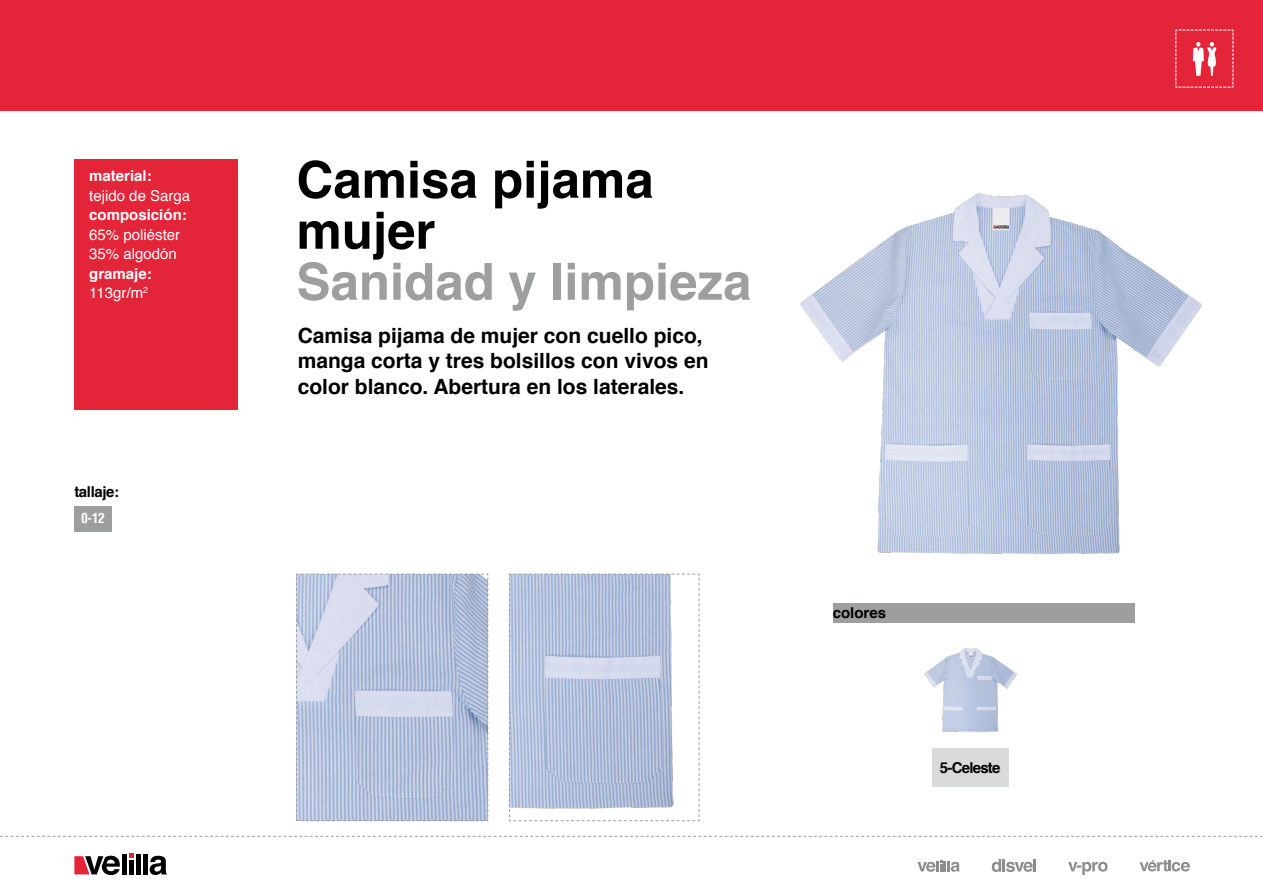
<style>
.page{position:relative;width:1263px;height:893px;background:#fff}
.page>*{position:absolute;margin:0;border:0;box-sizing:border-box;transform-origin:0 0}
.t1{font:700 51px/51px "Helvetica";color:#000}
.t2{font:700 21px/25.2px "Helvetica";color:#000}
.t3{font:15px "Helvetica";color:#fff}
.t4{font:700 15px "Helvetica";color:#fff}
.t5{font:700 15px "Helvetica";letter-spacing:-.05em;color:#000}
.t6{font:700 15px "Helvetica";letter-spacing:-.025em;color:#000}
.t7{font:700 15px "Helvetica";color:#000}
.t8{font:700 condensed 13.65px "Helvetica LT";color:#fff}
.s1{color:#9c9e9f}
</style>
<div class="page">
<div style="left:0;top:0;width:1263px;height:111px;background:#e42438"></div>
<div style="left:74px;top:159px;width:164px;height:251px;background:#e42438"></div>
<svg style="left:1175px;top:30px;width:59px;height:58px"></svg>
<svg style="left:917px;top:861px;width:43px;height:11px"></svg>
<svg style="left:1068px;top:862px;width:40px;height:13px"></svg>
<svg style="left:992px;top:859px;width:44px;height:13px"></svg>
<svg style="left:1140px;top:860px;width:50px;height:11px"></svg>
<div style="left:833px;top:603px;width:302px;height:19px;background:#9c9e9f"></div>
<div style="left:122px;top:854px;width:5px;height:20px;background:#000"></div>
<div style="left:136px;top:854px;width:5px;height:20px;background:#000"></div>
<hr style="left:143px;top:854px;width:4px;height:20px;background:#000">
<svg style="left:150px;top:856px;width:17px;height:19px"></svg>
<svg style="left:129px;top:854px;width:5px;height:4px"></svg>
<div style="left:129px;top:860px;width:5px;height:14px;background:#000"></div>
<svg style="left:74px;top:856px;width:46px;height:19px"></svg>
<svg style="left:0;top:836px;width:1263px;height:1px"></svg>
<div style="left:74px;top:506px;width:38px;height:25px;background:#9c9e9f"></div>
<img style="left:924px;top:648px;width:93px;height:85px">
<div style="left:932px;top:748px;width:76px;height:39px;background:#d9dadb"></div>
<img style="left:800px;top:193px;width:402px;height:361px">
<svg style="left:509px;top:574px;width:190px;height:247px"></svg>
<svg style="left:296px;top:574px;width:192px;height:247px;background:#b8c4dd"></svg>
<p class="t4" style="left:89px;top:164px;width:64px">material:</p>
<p class="t3" style="left:89px;top:184px;width:102px">tejido de Sarga</p>
<p class="t4" style="left:89px;top:203px;width:99px">composición:</p>
<p class="t3" style="left:89px;top:223px;width:92px">65% poliéster</p>
<p class="t3" style="left:89px;top:242px;width:89px">35% algodón</p>
<p class="t4" style="left:89px;top:261px;width:64px">gramaje:</p>
<p class="t3" style="left:89px;top:281px;width:60px">113gr/m<sup>2</sup></p>
<p class="t6" style="left:74px;top:480px;width:46px">tallaje:</p>
<p class="t8" style="left:81px;top:510px;width:25px">0-12</p>
<p class="t1" style="left:296px;top:155px;width:456px">Camisa pijama mujer<br><span class="s1">Sanidad y limpieza</span></p>
<p class="t2" style="left:298px;top:323px;width:412px">Camisa pijama de mujer con cuello pico, manga corta y tres bolsillos con vivos en color blanco. Abertura en los laterales.</p>
<p class="t7" style="left:833px;top:601px;width:55px">colores</p>
<p class="t5" style="left:940px;top:756px;width:62px">5-Celeste</p>
</div>
